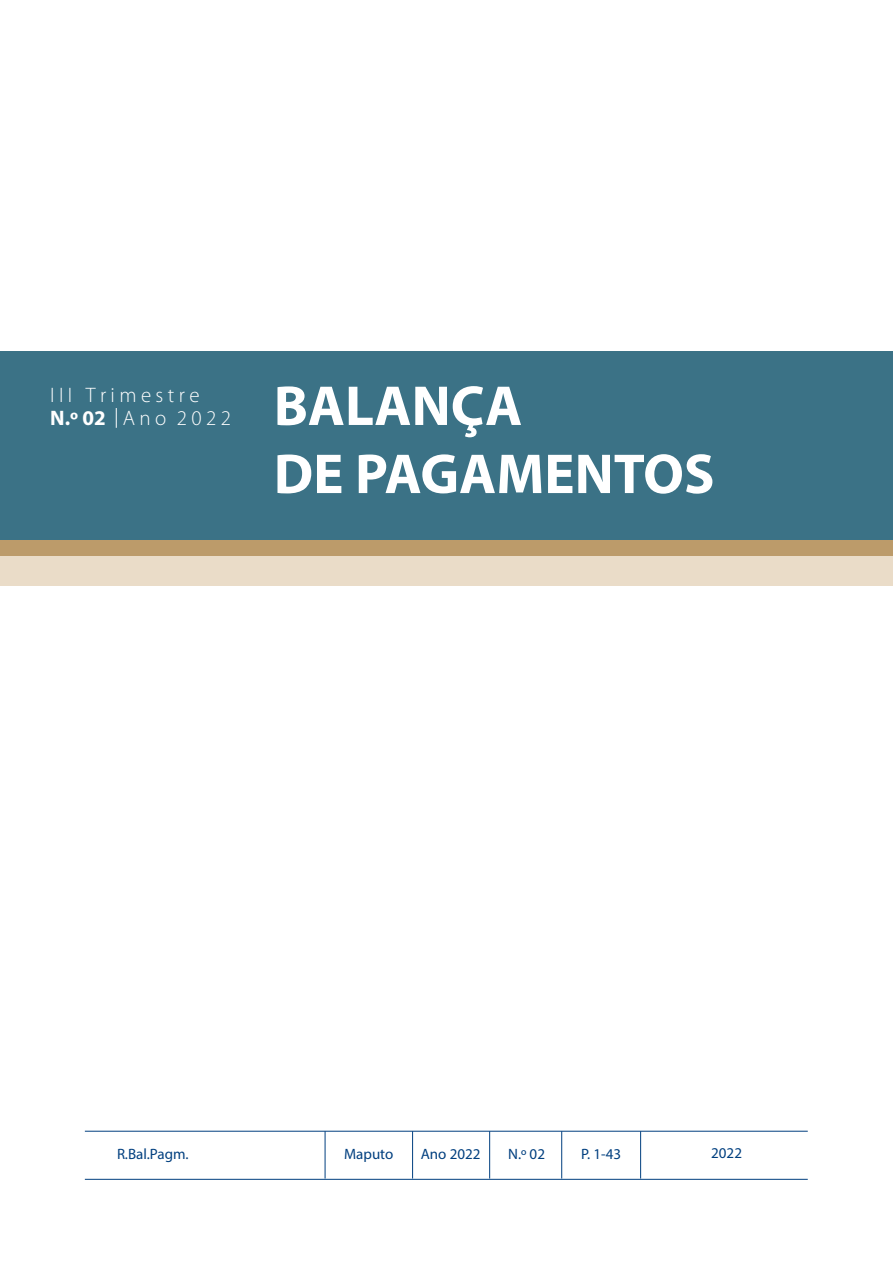
<style>
.page{position:relative;width:893px;height:1263px;background:#fff}
.page>*{position:absolute;margin:0;border:0;box-sizing:border-box;transform-origin:0 0}
.t1{font:300 21px "Myriad Pro";letter-spacing:.21em;color:#fff}
.t2{font:700 21px "Myriad Pro";color:#fff}
.t3{font:15px "Myriad Pro";color:#003f7f}
</style>
<div class="page">
<hr style="left:85px;top:1179px;width:723px;height:1px;background:#003f7f">
<hr style="left:85px;top:1131px;width:723px;height:1px;background:#003f7f">
<hr style="left:325px;top:1131px;width:1px;height:47px;background:#003f7f">
<hr style="left:412px;top:1131px;width:1px;height:47px;background:#003f7f">
<hr style="left:489px;top:1131px;width:1px;height:47px;background:#003f7f">
<hr style="left:561px;top:1131px;width:1px;height:47px;background:#003f7f">
<hr style="left:640px;top:1131px;width:1px;height:47px;background:#003f7f">
<div style="left:0;top:351px;width:893px;height:213px;background:#3b7286"></div>
<div style="left:0;top:548px;width:893px;height:38px;background:#eadcc8"></div>
<div style="left:0;top:540px;width:893px;height:15px;background:#bc9b6a"></div>
<svg style="left:116px;top:408px;width:1px;height:20px"></svg>
<svg style="left:277px;top:386px;width:170px;height:39px"></svg>
<svg style="left:453px;top:386px;width:68px;height:51px"></svg>
<svg style="left:277px;top:454px;width:34px;height:39px"></svg>
<svg style="left:317px;top:455px;width:24px;height:38px"></svg>
<svg style="left:359px;top:454px;width:182px;height:39px"></svg>
<svg style="left:548px;top:455px;width:24px;height:38px"></svg>
<svg style="left:578px;top:454px;width:134px;height:40px"></svg>
<h1 class="t1" style="left:50px;top:383px;width:151px">III Trimestre</h1>
<h1 class="t2" style="left:50px;top:404px;width:57px">N.º 02</h1>
<h1 class="t1" style="left:123px;top:405px;width:110px">Ano 2022</h1>
<p class="t3" style="left:117px;top:1144px;width:73px">R.Bal.Pagm.</p>
<p class="t3" style="left:344px;top:1144px;width:51px">Maputo</p>
<p class="t3" style="left:421px;top:1144px;width:61px">Ano 2022</p>
<p class="t3" style="left:508px;top:1145px;width:38px">N.º 02</p>
<p class="t3" style="left:581px;top:1144px;width:41px">P. 1-43</p>
<p class="t3" style="left:711px;top:1144px;width:32px">2022</p>
</div>
